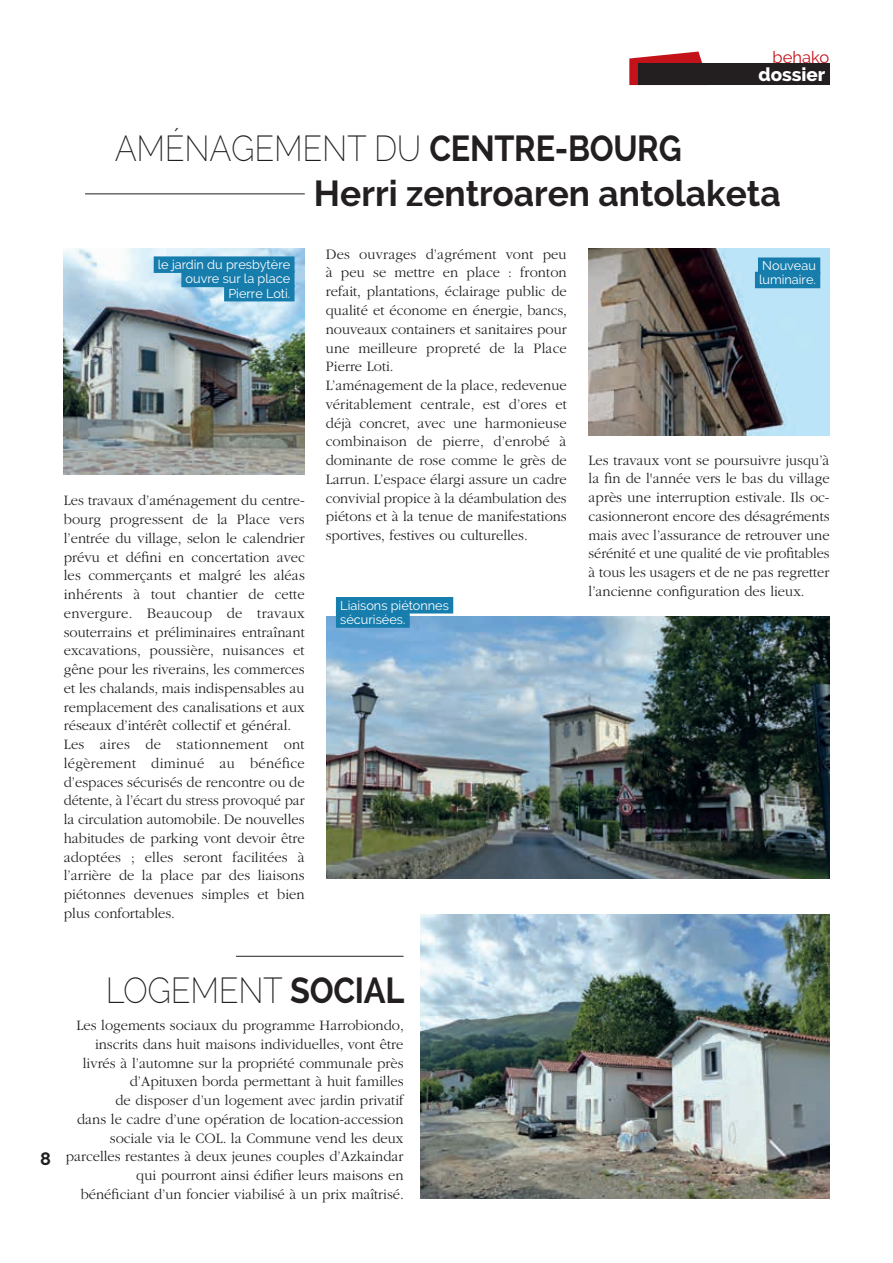
<style>
.page{position:relative;width:893px;height:1263px;background:#fff}
.page>*{position:absolute;margin:0;border:0;box-sizing:border-box;transform-origin:0 0}
.t1{font:200 36px "Raleway";letter-spacing:-.01em;color:#231f20;scale:.9 1}
.t2{font:700 36px "Raleway";color:#231f20}
.t3{font:800 18.75px "Raleway";color:#fff}
.t4{font:700 18px "Raleway";color:#231f20}
.t5{font:16.5px "Raleway";color:#c4121a}
.t6{font:300 15px/18.8px "ITC Garamond Std";color:#231f20}
.t7{font:12.75px/14.2px "Raleway";color:#fff}
.s1{font-weight:700}
</style>
<div class="page">
<img style="left:420px;top:914px;width:409px;height:284px">
<img style="left:326px;top:617px;width:503px;height:261px">
<img style="left:588px;top:248px;width:241px;height:188px">
<img style="left:64px;top:248px;width:241px;height:227px">
<hr style="left:85px;top:193px;width:220px;height:1px;background:#231f20">
<hr style="left:236px;top:956px;width:168px;height:1px;background:#231f20">
<div style="left:336px;top:597px;width:117px;height:16px;background:#177dad"></div>
<div style="left:336px;top:611px;width:74px;height:17px;background:#177dad"></div>
<div style="left:758px;top:257px;width:62px;height:17px;background:#177dad"></div>
<div style="left:755px;top:272px;width:65px;height:16px;background:#177dad"></div>
<div style="left:154px;top:256px;width:141px;height:17px;background:#177dad"></div>
<div style="left:181px;top:271px;width:114px;height:16px;background:#177dad"></div>
<div style="left:224px;top:285px;width:71px;height:16px;background:#177dad"></div>
<svg style="left:629px;top:52px;width:80px;height:33px"></svg>
<div style="left:638px;top:64px;width:191px;height:21px;background:#231f20"></div>
<p class="t5" style="left:773px;top:47px;width:58px">behako</p>
<h1 class="t1" style="left:115px;top:128px;width:631px">AMÉNAGEMENT DU <span class="s1">CENTRE-BOURG</span></h1>
<p class="t3" style="left:758px;top:63px;width:68px">dossier</p>
<h1 class="t2" style="left:314px;top:172px;width:468px">Herri zentroaren antolaketa</h1>
<p class="t7" style="left:158px;top:257px;width:134px;text-align:right">le jardin du presbytère ouvre sur la place<br>Pierre Loti.</p>
<p class="t6" style="left:64px;top:491px;width:243px">Les travaux d’aménagement du centre&shy;bourg progressent de la Place vers l’entrée du village, selon le calendrier prévu et défini en concertation avec les commerçants et malgré les aléas inhérents à tout chantier de cette envergure. Beaucoup de travaux souterrains et préliminaires entraînant excavations, poussière, nuisances et gêne pour les riverains, les commerces et les chalands, mais indispensables au remplacement des canalisations et aux réseaux d’intérêt collectif et général.<br>Les aires de stationnement ont légèrement diminué au bénéfice d’espaces sécurisés de rencontre ou de détente, à l’écart du stress provoqué par la circulation automobile. De nouvelles habitudes de parking vont devoir être adoptées ; elles seront facilitées à l’arrière de la place par des liaisons piétonnes devenues simples et bien plus confortables.</p>
<p class="t6" style="left:326px;top:245px;width:243px">Des ouvrages d’agrément vont peu à peu se mettre en place : fronton refait, plantations, éclairage public de qualité et économe en énergie, bancs, nouveaux containers et sanitaires pour une meilleure propreté de la Place Pierre Loti.<br>L’aménagement de la place, redevenue véritablement centrale, est d’ores et déjà concret, avec une harmonieuse combinaison de pierre, d’enrobé à dominante de rose comme le grès de Larrun. L’espace élargi assure un cadre convivial propice à la déambulation des piétons et à la tenue de manifestations sportives, festives ou culturelles.</p>
<p class="t7" style="left:340px;top:598px;width:110px">Liaisons piétonnes sécurisées.</p>
<p class="t7" style="left:759px;top:258px;width:58px">Nouveau luminaire.</p>
<p class="t6" style="left:589px;top:451px;width:243px;text-align:justify">Les travaux vont se poursuivre jusqu’à la fin de l'année vers le bas du village après une interruption estivale. Ils oc&shy;casionneront encore des désagréments mais avec l’assurance de retrouver une sérénité et une qualité de vie profitables à tous les usagers et de ne pas regretter l’ancienne configuration des lieux.</p>
<p class="t4" style="left:40px;top:1148px;width:12px">8</p>
<h1 class="t1" style="left:106px;top:969px;width:333px">LOGEMENT <span class="s1">SOCIAL</span></h1>
<p class="t6" style="left:66px;top:1016px;width:340px;text-align:right">Les logements sociaux du programme Harrobiondo, inscrits dans huit maisons individuelles, vont être livrés à l’automne sur la propriété communale près d’Apituxen borda permettant à huit familles<br>de disposer d’un logement avec jardin privatif<br>dans le cadre d’une opération de location-accession sociale via le COL. la Commune vend les deux parcelles restantes à deux jeunes couples d’Azkaindar qui pourront ainsi édifier leurs maisons en bénéficiant d’un foncier viabilisé à un prix maîtrisé.</p>
</div>
